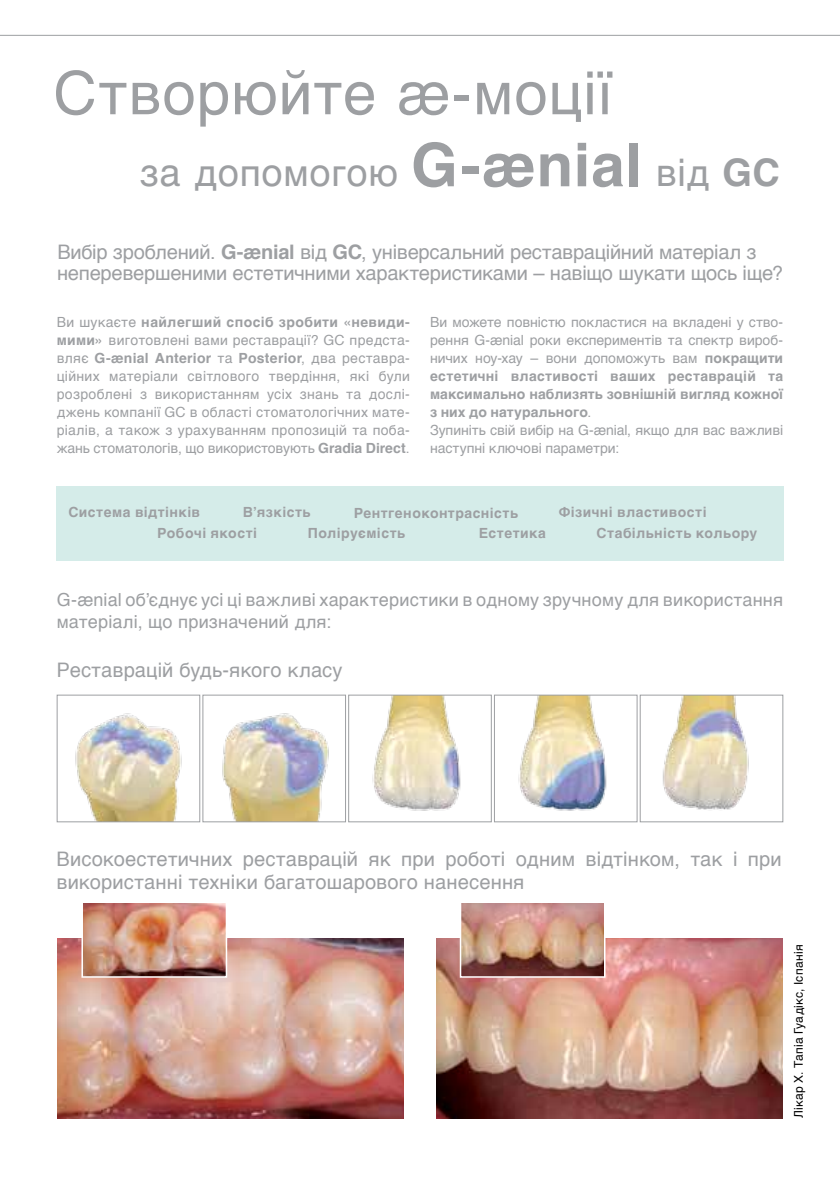
<style>
.page{position:relative;width:840px;height:1191px;background:#fff}
.page>*{position:absolute;margin:0;border:0;box-sizing:border-box;transform-origin:0 0}
.t1{font:60px "Helvetica";letter-spacing:.015em;color:#9d9fa2}
.t2{font:38px "Helvetica";letter-spacing:.02em;color:#9d9fa2}
.t3{font:20px/21.4px "Helvetica";letter-spacing:-.005em;color:#9d9fa2}
.t4{font:18px/21.4px "Helvetica";letter-spacing:.01em;color:#9d9fa2}
.t5{font:14px/18px "Helvetica";letter-spacing:-.005em;color:#9d9fa2;text-align:justify}
.t6{font:700 14px "Helvetica";letter-spacing:.03em;color:#9d9fa2}
.t7{font:12px "Helvetica";letter-spacing:.025em;color:#000}
.s1{font-weight:700;font-size:60px}
.s2{font-weight:700}
</style>
<div class="page">
<svg style="left:0;top:34px;width:839px;height:2px;background:#cdcecf"></svg>
<img style="left:75px;top:713px;width:107px;height:107px">
<div style="left:57px;top:694px;width:143px;height:128px;border:1px solid #9d9fa2"></div>
<img style="left:222px;top:713px;width:107px;height:107px">
<div style="left:202px;top:694px;width:144px;height:128px;border:1px solid #9d9fa2"></div>
<img style="left:372px;top:696px;width:89px;height:115px">
<div style="left:348px;top:694px;width:143px;height:128px;border:1px solid #9d9fa2"></div>
<img style="left:518px;top:696px;width:89px;height:115px">
<div style="left:494px;top:694px;width:143px;height:128px;border:1px solid #9d9fa2"></div>
<img style="left:662px;top:696px;width:87px;height:114px">
<div style="left:639px;top:694px;width:143px;height:128px;border:1px solid #9d9fa2"></div>
<img style="left:57px;top:938px;width:346px;height:180px">
<img style="left:84px;top:904px;width:140px;height:70px">
<div style="left:81px;top:901px;width:146px;height:76px;border:2px solid #fff"></div>
<img style="left:436px;top:938px;width:346px;height:180px">
<img style="left:462px;top:904px;width:140px;height:70px">
<div style="left:459px;top:901px;width:146px;height:76px;border:2px solid #fff"></div>
<div style="left:57px;top:486px;width:726px;height:74px;background:#d5ece9"></div>
<h1 class="t1" style="left:54px;top:47px;width:560px">Створюйте æ-моції</h1>
<h2 class="t2" style="left:140px;top:144px;width:641px">за допомогою <span class="s1">G-ænial</span> від <span class="s2">GC</span></h2>
<h3 class="t3" style="left:57px;top:242px;width:727px">Вибір зроблений. <span class="s2">G-ænial</span> від <span class="s2">GC</span>, універсальний реставраційний матеріал з неперевершеними естетичними характеристиками – навіщо шукати щось іще?</h3>
<p class="t5" style="left:57px;top:314px;width:354px">Ви шукаєте <span class="s2">найлегший спосіб зробити «невиди&shy;мими»</span> виготовлені вами реставрації? GC предста&shy;вляє <span class="s2">G-ænial Anterior</span> та <span class="s2">Posterior</span>, два реставра&shy;ційних матеріали світлового твердіння, які були розроблені з використанням усіх знань та дослі&shy;джень компанії GC в області стоматологічних мате&shy;ріалів, а також з урахуванням пропозицій та поба&shy;жань стоматологів, що використовують <span class="s2">Gradia Direct</span>.</p>
<p class="t5" style="left:430px;top:314px;width:354px;text-align:left">Ви можете повністю покластися на вкладені у ство&shy;рення G-ænial роки експериментів та спектр вироб&shy;ничих ноу-хау – вони допоможуть вам <span class="s2">покращити естетичні властивості ваших реставрацій та максимально наблизять зовнішній вигляд кожної з них до натурального</span>.<br>Зупиніть свій вибір на G-ænial, якщо для вас важливі наступні ключові параметри:</p>
<p class="t6" style="left:68px;top:501px;width:133px">Система відтінків</p>
<p class="t6" style="left:243px;top:501px;width:69px">В’язкість</p>
<p class="t6" style="left:353px;top:501px;width:166px">Рентгеноконтрасність</p>
<p class="t6" style="left:558px;top:501px;width:149px">Фізичні властивості</p>
<p class="t6" style="left:157px;top:522px;width:101px">Робочі якості</p>
<p class="t6" style="left:308px;top:522px;width:99px">Поліруємість</p>
<p class="t6" style="left:478px;top:522px;width:68px">Естетика</p>
<p class="t6" style="left:596px;top:522px;width:162px">Стабільність кольору</p>
<p class="t4" style="left:57px;top:589px;width:727px">G-ænial об’єднує усі ці важливі характеристики в одному зручному для використання матеріалі, що призначений для:</p>
<h3 class="t3" style="left:57px;top:660px;width:287px">Реставрацій будь-якого класу</h3>
<h3 class="t3" style="left:56px;top:848px;width:726px;line-height:22.8px">Високоестетичних реставрацій як при роботі одним відтінком, так і при використанні техніки багатошарового нанесення</h3>
<p class="t7" style="left:789px;top:1118px;width:175px;rotate:-90deg">Лікар Х. Тапіа Гуадікс, Іспанія</p>
</div>
